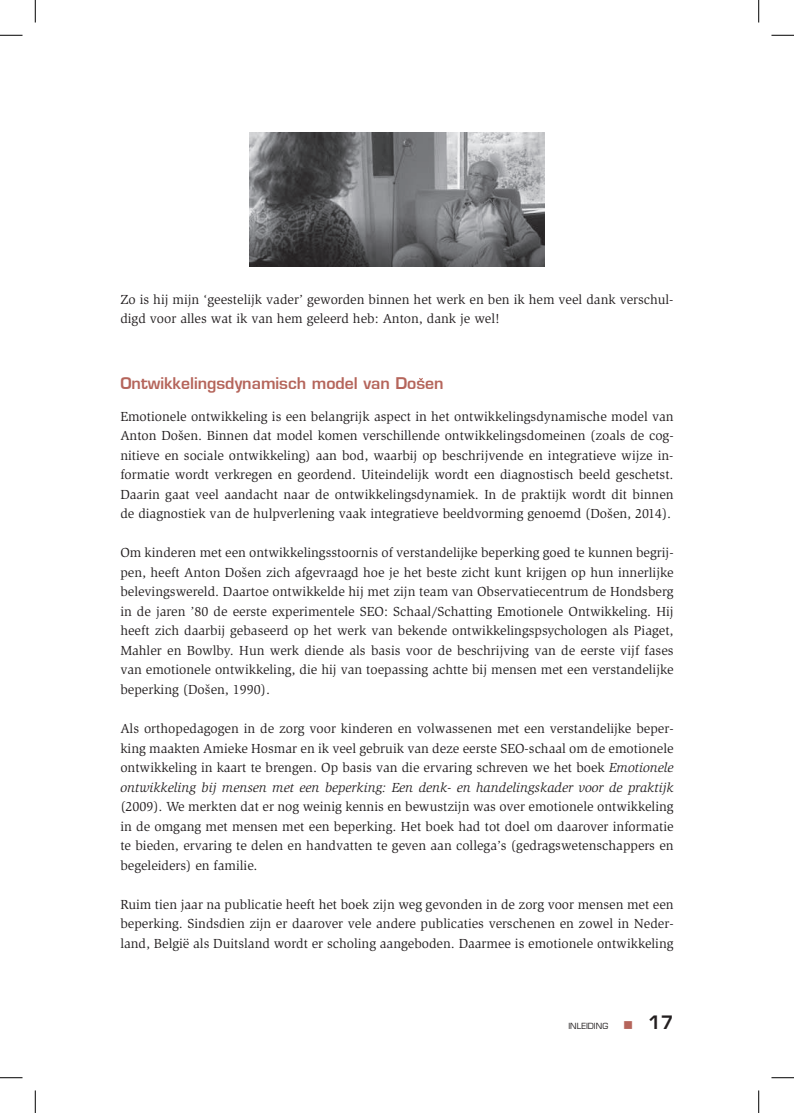
<style>
.page{position:relative;width:794px;height:1113px;background:#fff}
.page>*{position:absolute;margin:0;border:0;box-sizing:border-box;transform-origin:0 0}
.t1{font:700 18px "Euromode";color:#231f20}
.t2{font:700 15.75px "Euromode";color:#b5655b}
.t3{font:13.5px/19.5px "Slimbach Std";color:#231f20;text-align:justify}
.t4{font:8.25px "Euromode Plain";color:#231f20}
.s1{font-style:italic}
.s2{color:#b5655b}
</style>
<div class="page">
<img style="left:249px;top:133px;width:295px;height:133px">
<svg style="left:0;top:35px;width:22px;height:1px"></svg>
<svg style="left:771px;top:35px;width:22px;height:1px"></svg>
<svg style="left:0;top:1077px;width:22px;height:1px"></svg>
<svg style="left:771px;top:1077px;width:22px;height:1px"></svg>
<svg style="left:35px;top:0;width:1px;height:22px"></svg>
<svg style="left:35px;top:1090px;width:1px;height:22px"></svg>
<svg style="left:758px;top:0;width:1px;height:22px"></svg>
<svg style="left:758px;top:1090px;width:1px;height:22px"></svg>
<p class="t3" style="left:120px;top:289px;width:554px">Zo is hij mijn ‘geestelijk vader’ geworden binnen het werk en ben ik hem veel dank verschul&shy;digd voor alles wat ik van hem geleerd heb: Anton, dank je wel!</p>
<p class="t2" style="left:120px;top:373px;width:324px">Ontwikkelingsdynamisch model van Dosen</p>
<p class="t3" style="left:120px;top:406px;width:554px">Emotionele ontwikkeling is een belangrijk aspect in het ontwikkelingsdynamische model van Anton Došen. Binnen dat model komen verschillende ontwikkelingsdomeinen (zoals de cog&shy;nitieve en sociale ontwikkeling) aan bod, waarbij op beschrijvende en integratieve wijze in&shy;formatie wordt verkregen en geordend. Uiteindelijk wordt een diagnostisch beeld geschetst.<br>Daarin gaat veel aandacht naar de ontwikkelingsdynamiek. In de praktijk wordt dit binnen de diagnostiek van de hulpverlening vaak integratieve beeldvorming genoemd (Došen, 2014).</p>
<p class="t3" style="left:120px;top:543px;width:554px">Om kinderen met een ontwikkelingsstoornis of verstandelijke beperking goed te kunnen begrij&shy;pen, heeft Anton Došen zich afgevraagd hoe je het beste zicht kunt krijgen op hun innerlijke belevingswereld. Daartoe ontwikkelde hij met zijn team van Observatiecentrum de Hondsberg in de jaren ’80 de eerste experimentele SEO: Schaal/Schatting Emotionele Ontwikkeling. Hij heeft zich daarbij gebaseerd op het werk van bekende ontwikkelingspsychologen als Piaget, Mahler en Bowlby. Hun werk diende als basis voor de beschrijving van de eerste vijf fases van emotionele ontwikkeling, die hij van toepassing achtte bij mensen met een verstandelijke beperking (Došen, 1990).</p>
<p class="t3" style="left:120px;top:718px;width:554px">Als orthopedagogen in de zorg voor kinderen en volwassenen met een verstandelijke beper&shy;king maakten Amieke Hosmar en ik veel gebruik van deze eerste SEO-schaal om de emotionele ontwikkeling in kaart te brengen. Op basis van die ervaring schreven we het boek <span class="s1">Emotionele ontwikkeling bij mensen met een beperking: Een denk- en handelingskader voor de praktijk</span></p>
<p class="t3" style="left:120px;top:796px;width:554px">(2009). We merkten dat er nog weinig kennis en bewustzijn was over emotionele ontwikkeling in de omgang met mensen met een beperking. Het boek had tot doel om daarover informatie te bieden, ervaring te delen en handvatten te geven aan collega’s (gedragswetenschappers en begeleiders) en familie.</p>
<p class="t3" style="left:120px;top:894px;width:554px">Ruim tien jaar na publicatie heeft het boek zijn weg gevonden in de zorg voor mensen met een beperking. Sindsdien zijn er daarover vele andere publicaties verschenen en zowel in Neder&shy;land, België als Duitsland wordt er scholing aangeboden. Daarmee is emotionele ontwikkeling</p>
<p class="t4" style="left:568px;top:1020px;width:7px">INLEI</p>
<p class="t4" style="left:587px;top:1020px;width:12px">DING</p>
<h1 class="t1" style="left:623px;top:1010px;width:52px"><span class="s2">■</span> 17</h1>
</div>
